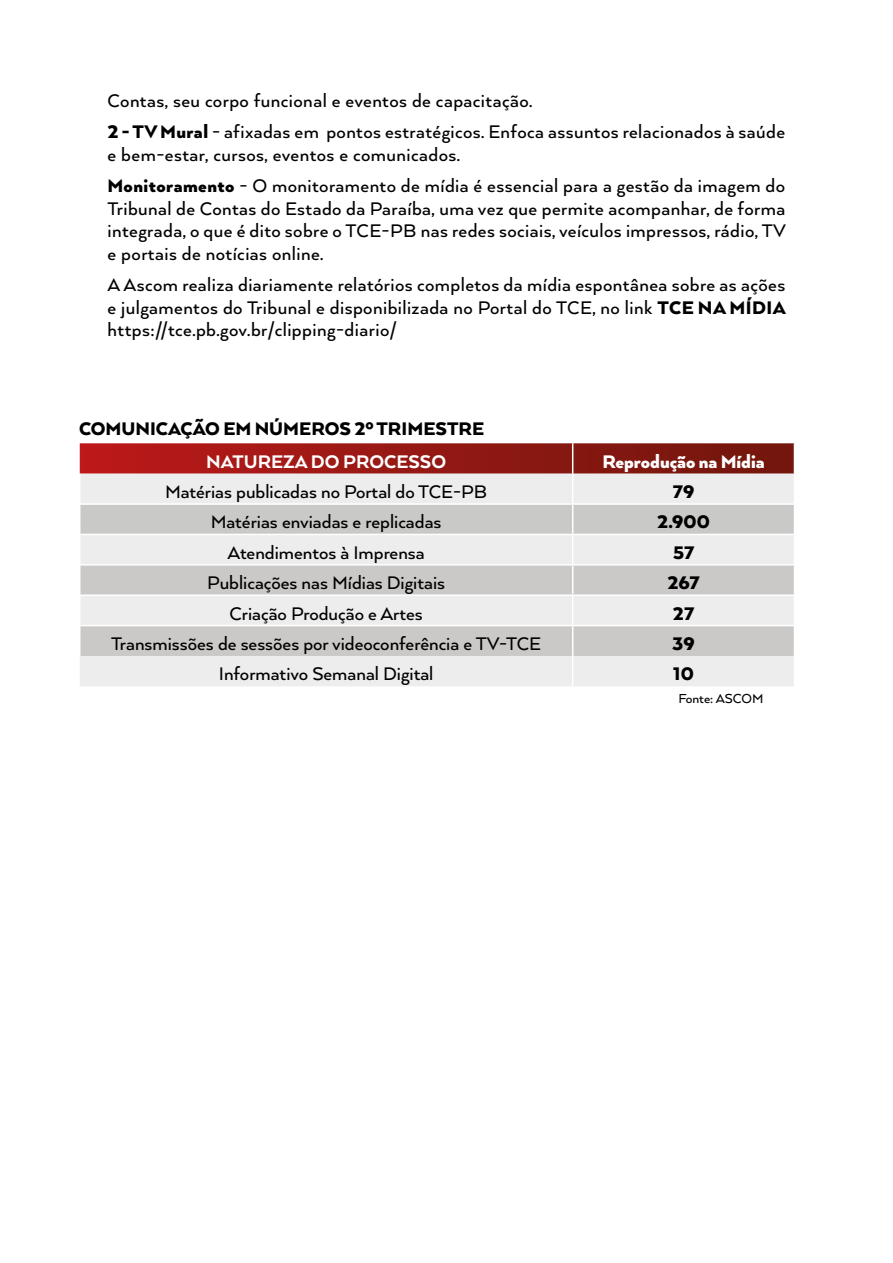
<style>
.page{position:relative;width:893px;height:1263px;background:#fff}
.page>*{position:absolute;margin:0;border:0;box-sizing:border-box;transform-origin:0 0}
.t1{font:500 21px/22.5px "Arquitecta W00";letter-spacing:.015em;color:#000}
.t2{font:900 21px "Arquitecta W00";color:#000}
.t3{font:800 21px "Arquitecta W00";color:#fff}
.t4{font:900 21px "Arquitecta W00";color:#fff}
.t5{font:500 15px "Arquitecta W00";letter-spacing:-.005em;color:#000}
.s1{font-weight:900}
</style>
<div class="page">
<svg style="left:80px;top:443px;width:715px;height:243px;background:#d6c6c5"></svg>
<hr style="left:794px;top:626px;width:1px;height:30px;background:#fff">
<hr style="left:794px;top:656px;width:1px;height:30px;background:#fff">
<p class="t1" style="left:108px;top:84px;width:679px;line-height:31.5px">Contas, seu corpo funcional e eventos de capacitação.<br><span class="s1">2 - TV Mural</span> - afixadas em pontos estratégicos. Enfoca assuntos relacionados à saúde</p>
<p class="t1" style="left:108px;top:138px;width:679px;line-height:31.5px">e bem-estar, cursos, eventos e comunicados.<br><span class="s1">Monitoramento</span> - O monitoramento de mídia é essencial para a gestão da imagem do</p>
<p class="t1" style="left:108px;top:197px;width:680px;text-align:justify">Tribunal de Contas do Estado da Paraíba, uma vez que permite acompanhar, de forma integrada, o que é dito sobre o TCE-PB nas redes sociais, veículos impressos, rádio, TV e portais de notícias online.</p>
<p class="t1" style="left:108px;top:273px;width:680px;text-align:justify">A Ascom realiza diariamente relatórios completos da mídia espontânea sobre as ações e julgamentos do Tribunal e disponibilizada no Portal do TCE, no link <span class="s1">TCE NA MÍDIA </span>https://tce.pb.gov.br/clipping-diario/</p>
<p class="t2" style="left:79px;top:416px;width:407px">COMUNICAÇÃO EM NÚMEROS 2º TRIMESTRE</p>
<p class="t3" style="left:206px;top:449px;width:241px">NATUREZA DO PROCESSO</p>
<p class="t4" style="left:602px;top:449px;width:164px">Reprodução na Mídia</p>
<p class="t1" style="left:165px;top:480px;width:324px">Matérias publicadas no Portal do TCE-PB</p>
<p class="t2" style="left:673px;top:480px;width:23px">79</p>
<p class="t1" style="left:211px;top:510px;width:232px">Matérias enviadas e replicadas</p>
<p class="t2" style="left:657px;top:510px;width:54px">2.900</p>
<p class="t1" style="left:228px;top:541px;width:199px">Atendimentos à Imprensa</p>
<p class="t2" style="left:673px;top:540px;width:23px">57</p>
<p class="t1" style="left:207px;top:571px;width:239px">Publicações nas Mídias Digitais</p>
<p class="t2" style="left:667px;top:571px;width:34px">267</p>
<p class="t1" style="left:230px;top:602px;width:195px">Criação Produção e Artes</p>
<p class="t2" style="left:673px;top:601px;width:23px">27</p>
<p class="t1" style="left:111px;top:632px;width:431px">Transmissões de sessões por videoconferência e TV-TCE</p>
<p class="t2" style="left:672px;top:631px;width:24px">39</p>
<p class="t1" style="left:219px;top:662px;width:216px">Informativo Semanal Digital</p>
<p class="t2" style="left:673px;top:662px;width:22px">10</p>
<p class="t5" style="left:678px;top:690px;width:87px">Fonte: ASCOM</p>
</div>
